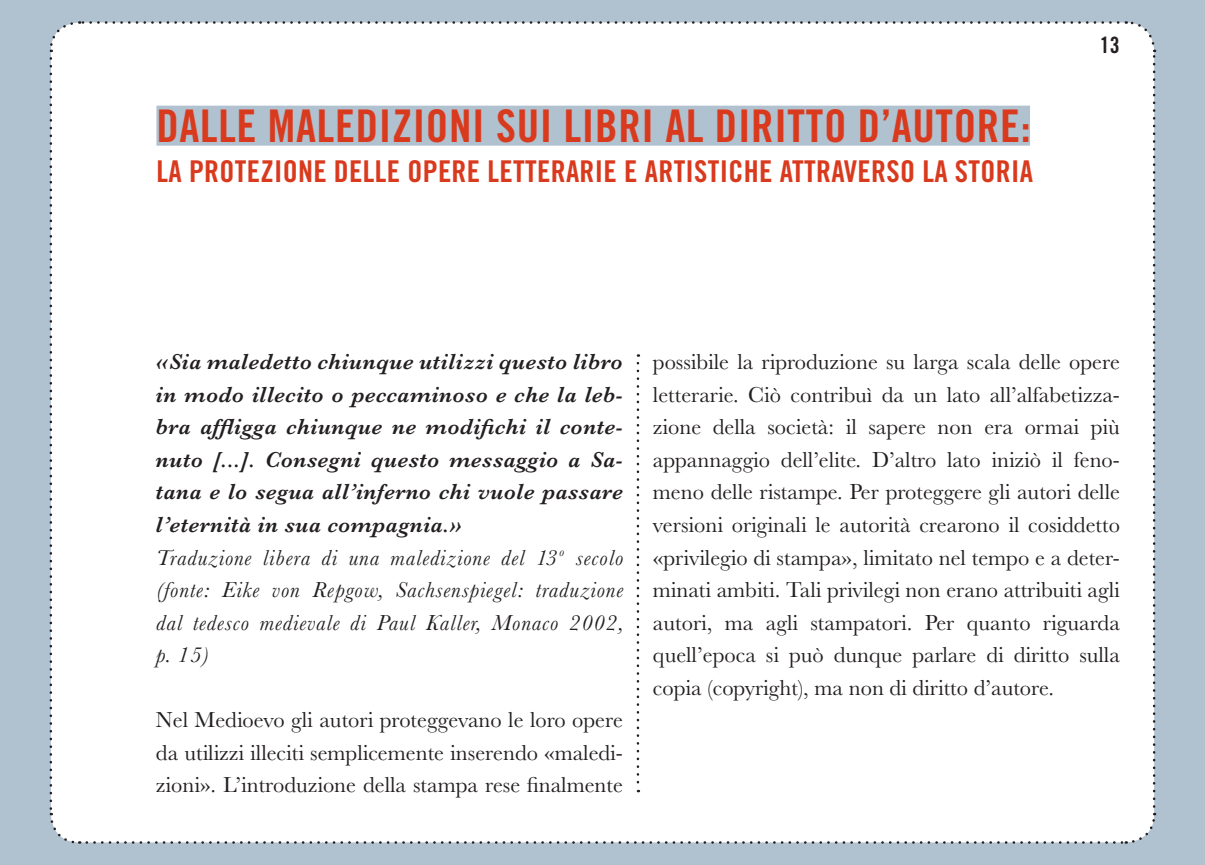
<style>
.page{position:relative;width:1205px;height:865px;background:#b0c1cf}
.page>*{position:absolute;margin:0;border:0;box-sizing:border-box;transform-origin:0 0}
.t1{font:45px "Trade Gothic Bold Cond Twenty";letter-spacing:.015em;color:#d93a1e}
.t2{font:30px "Trade Gothic Bold Cond Twenty";letter-spacing:.01em;color:#d93a1e}
.t3{font:22.5px/32.5px "Baskerville";color:#231f20;text-align:justify}
.t4{font:italic 600 22.5px/32.5px "Baskerville";letter-spacing:.02em;color:#231f20}
.t5{font:22.5px "Trade Gothic Bold Cond Twenty";color:#231f20}
.s1{font-weight:400}
</style>
<div class="page">
<div style="left:51px;top:23px;width:1103px;height:819px;background:#fff;border-radius:28px"></div>
<svg style="left:49px;top:58px;width:31px;height:787px"></svg>
<svg style="left:87px;top:812px;width:1069px;height:32px"></svg>
<svg style="left:1126px;top:20px;width:30px;height:786px"></svg>
<svg style="left:48px;top:21px;width:1070px;height:31px"></svg>
<svg style="left:637px;top:363px;width:2px;height:429px"></svg>
<div style="left:156px;top:106px;width:874px;height:40px;background:#b0c1cf"></div>
<h1 class="t1" style="left:156px;top:109px;width:876px">DALLE MALEDIZIONI SUI LIBRI AL DIRITTO D’AUTORE:</h1>
<h2 class="t2" style="left:156px;top:160px;width:878px">LA PROTEZIONE DELLE OPERE LETTERARIE E ARTISTICHE ATTRAVERSO LA STORIA</h2>
<p class="t5" style="left:1100px;top:36px;width:21px">13</p>
<p class="t4" style="left:156px;top:348px;width:468px">«Sia maledetto chiunque utilizzi questo libro in modo illecito o peccaminoso e che la leb&shy;bra affligga chiunque ne modifichi il conte&shy;nuto [...]. Consegni questo messaggio a Sa&shy;tana e lo segua all’inferno chi vuole passare l’eternità in sua compagnia.»<br><span class="s1">Traduzione libera di una maledizione del 13</span><sup>o</sup> <span class="s1">secolo (fonte: Eike von Repgow, Sachsenspiegel: traduzione dal tedesco medievale di Paul Kaller, Monaco 2002, p. 15)</span></p>
<p class="t3" style="left:156px;top:706px;width:468px">Nel Medioevo gli autori proteggevano le loro opere da utilizzi illeciti semplicemente inserendo «maledi&shy;zioni». L’introduzione della stampa rese finalmente</p>
<p class="t3" style="left:653px;top:348px;width:468px">possibile la riproduzione su larga scala delle opere letterarie. Ciò contribuì da un lato all’alfabetizza&shy;zione della società: il sapere non era ormai più appannaggio dell’elite. D’altro lato iniziò il feno&shy;meno delle ristampe. Per proteggere gli autori delle versioni originali le autorità crearono il cosiddetto «privilegio di stampa», limitato nel tempo e a deter&shy;minati ambiti. Tali privilegi non erano attribuiti agli autori, ma agli stampatori. Per quanto riguarda quell’epoca si può dunque parlare di diritto sulla copia (copyright), ma non di diritto d’autore.</p>
</div>
